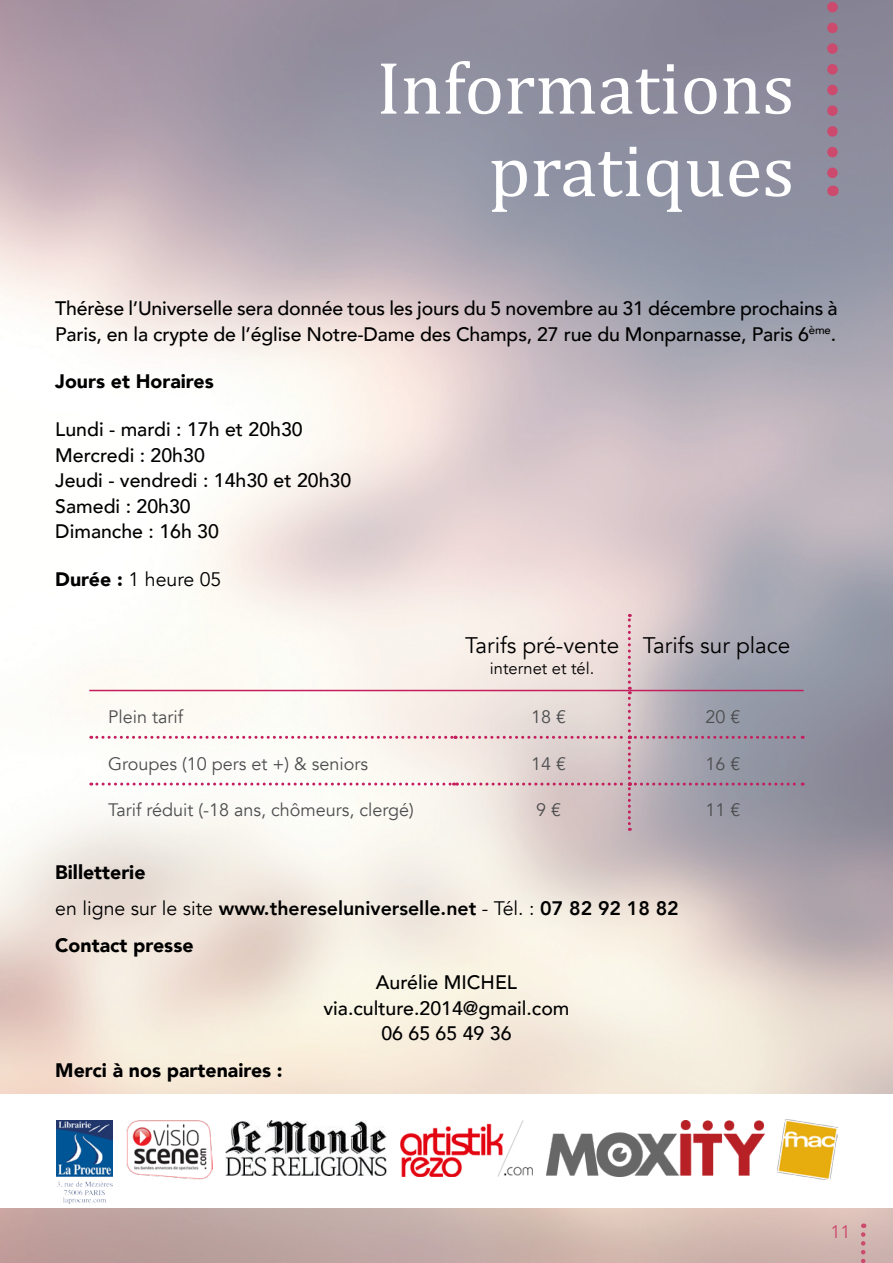
<style>
.page{position:relative;width:893px;height:1263px;background:#fff}
.page>*{position:absolute;margin:0;border:0;box-sizing:border-box;transform-origin:0 0}
.t1{font:75px/82.5px "Cambria";color:#fff;text-align:right}
.t2{font:22.5px "Avenir";color:#000}
.t3{font:500 19.5px/25.5px "Avenir";letter-spacing:-.01em;color:#000}
.t4{font:900 19.5px "Avenir";color:#000}
.t5{font:800 19.5px "Avenir";color:#000}
.t6{font:19.5px "Avenir";color:#000}
.t7{font:18px "Avenir";color:#4d4d4f}
.t8{font:18px "Avenir";color:#cb4a6d}
.t9{font:16.5px "Avenir";color:#000}
.s1{font-weight:900}
.s2{font-weight:400}
</style>
<div class="page">
<img style="left:0;top:0;width:893px;height:1263px">
<svg style="left:861px;top:1234px;width:4px;height:29px"></svg>
<div style="left:0;top:1094px;width:893px;height:114px;background:#fff"></div>
<hr style="left:89px;top:690px;width:366px;height:1px;background:#c51e5d">
<svg style="left:91px;top:614px;width:712px;height:217px"></svg>
<hr style="left:455px;top:690px;width:174px;height:1px;background:#c51e5d">
<hr style="left:629px;top:690px;width:175px;height:1px;background:#c51e5d">
<svg style="left:827px;top:0;width:11px;height:196px"></svg>
<img style="left:127px;top:1120px;width:85px;height:60px">
<img style="left:226px;top:1120px;width:160px;height:56px">
<img style="left:546px;top:1120px;width:218px;height:57px">
<img style="left:778px;top:1119px;width:60px;height:60px">
<img style="left:56px;top:1120px;width:57px;height:83px">
<img style="left:400px;top:1120px;width:133px;height:57px">
<h1 class="t1" style="left:377px;top:46px;width:419px">Informations pratiques</h1>
<p class="t3" style="left:55px;top:294px;width:784px">Thérèse l’Universelle sera donnée tous les jours du 5 novembre au 31 décembre prochains à<br>Paris, en la crypte de l’église Notre-Dame des Champs, 27 rue du Monparnasse, Paris 6<sup>ème</sup>.</p>
<p class="t4" style="left:55px;top:365px;width:160px">Jours et Horaires</p>
<p class="t3" style="left:55px;top:415px;width:297px">Lundi - mardi : 17h et 20h30<br>Mercredi : 20h30<br>Jeudi - vendredi : 14h30 et 20h30<br>Samedi : 20h30<br>Dimanche : 16h 30</p>
<p class="t6" style="left:55px;top:567px;width:168px"><span class="s1">Durée :</span> 1 heure 05</p>
<p class="t2" style="left:465px;top:632px;width:156px">Tarifs pré-vente</p>
<p class="t9" style="left:490px;top:658px;width:106px">internet et tél.</p>
<p class="t2" style="left:643px;top:632px;width:149px">Tarifs sur place</p>
<p class="t7" style="left:108px;top:706px;width:76px">Plein tarif</p>
<p class="t7" style="left:531px;top:706px;width:37px">18 €</p>
<p class="t7" style="left:705px;top:706px;width:37px">20 €</p>
<p class="t7" style="left:108px;top:753px;width:262px">Groupes (10 pers et +) &amp; seniors</p>
<p class="t7" style="left:531px;top:753px;width:37px">14 €</p>
<p class="t7" style="left:705px;top:753px;width:37px">16 €</p>
<p class="t7" style="left:108px;top:799px;width:307px">Tarif réduit (-18 ans, chômeurs, clergé)</p>
<p class="t7" style="left:536px;top:799px;width:27px">9 €</p>
<p class="t7" style="left:705px;top:799px;width:37px">11 €</p>
<p class="t4" style="left:55px;top:855px;width:92px">Billetterie</p>
<p class="t5" style="left:55px;top:893px;width:625px"><span class="s2">en ligne sur le site</span> www.thereseluniverselle.net <span class="s2">- Tél. :</span> 07 82 92 18 82</p>
<p class="t4" style="left:55px;top:929px;width:140px">Contact presse</p>
<p class="t4" style="left:55px;top:1053px;width:229px">Merci à nos partenaires :</p>
<p class="t3" style="left:323px;top:968px;width:248px;text-align:center">Aurélie MICHEL via.culture.2014@gmail.com<br>06 65 65 49 36</p>
<p class="t8" style="left:830px;top:1221px;width:22px">11</p>
</div>
